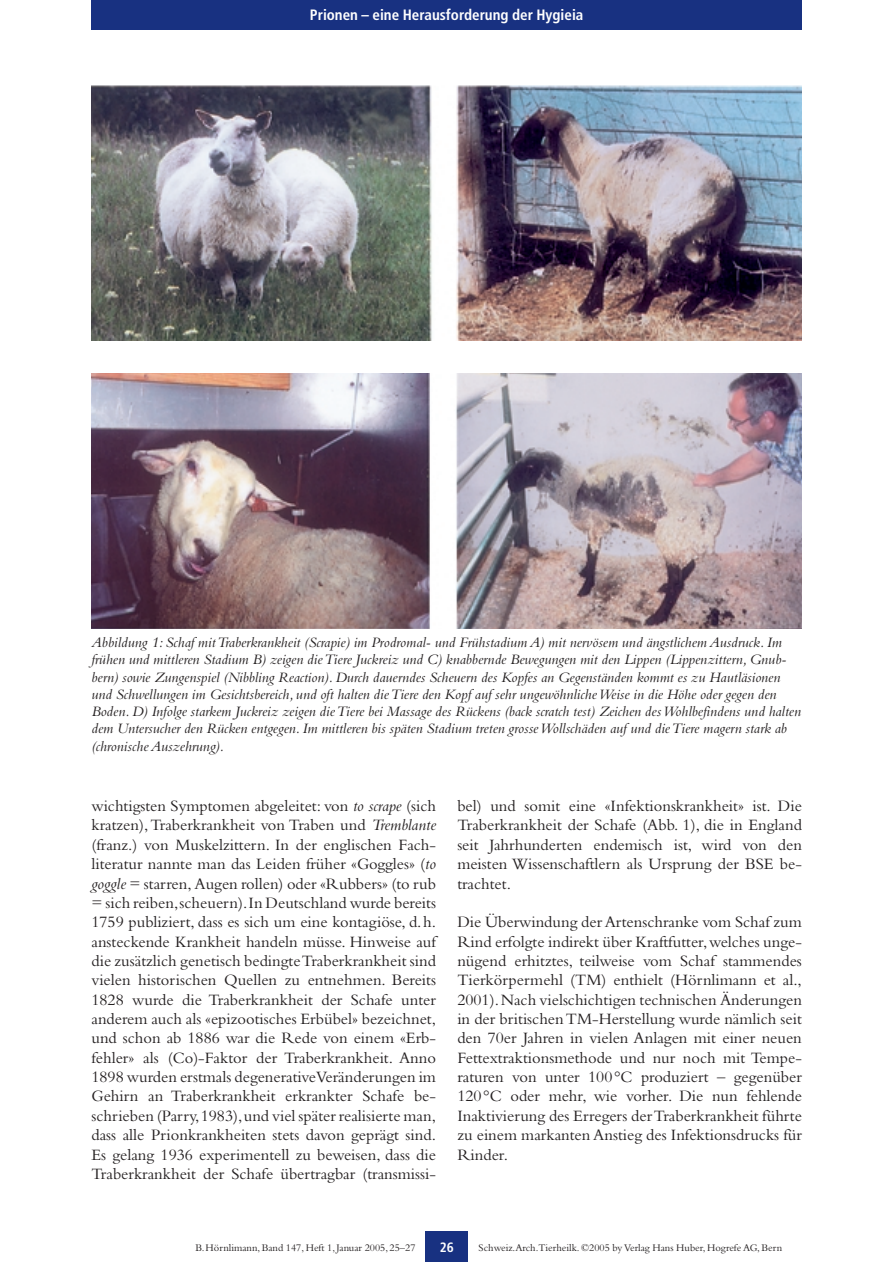
<style>
.page{position:relative;width:893px;height:1262px;background:#fff}
.page>*{position:absolute;margin:0;border:0;box-sizing:border-box;transform-origin:0 0}
.t1{font:16.5px/19.4px "Bembo";color:#231f20;text-align:justify}
.t2{font:italic 15px/17.2px "Bembo";color:#231f20}
.t3{font:700 condensed 15px "Frutiger";color:#fff}
.t4{font:700 condensed 13.5px "Frutiger";color:#fff}
.t5{font:10.5px "Bembo";color:#231f20}
.s1{font-style:italic}
</style>
<div class="page">
<div style="left:91px;top:0;width:710px;height:30px;background:#183181"></div>
<div style="left:425px;top:1231px;width:43px;height:30px;background:#183181"></div>
<img style="left:91px;top:85px;width:710px;height:255px">
<img style="left:91px;top:373px;width:710px;height:256px">
<p class="t3" style="left:310px;top:9px;width:275px">Prionen – eine Herausforderung der Hygieia</p>
<p class="t2" style="left:91px;top:635px;width:711px">Abbildung 1: Schaf mit Traberkrankheit (Scrapie) im Prodromal- und Frühstadium A) mit nervösem und ängstlichem Ausdruck. Im frühen und mittleren Stadium B) zeigen die Tiere Juckreiz und C) knabbernde Bewegungen mit den Lippen (Lippenzittern, Gnub&shy;bern) sowie Zungenspiel (Nibbling Reaction). Durch dauerndes Scheuern des Kopfes an Gegenständen kommt es zu Hautläsionen und Schwellungen im Gesichtsbereich, und oft halten die Tiere den Kopf auf sehr ungewöhnliche Weise in die Höhe oder gegen den Boden. D) Infolge starkem Juckreiz zeigen die Tiere bei Massage des Rückens (back scratch test) Zeichen des Wohlbefindens und halten dem Untersucher den Rücken entgegen. Im mittleren bis späten Stadium treten grosse Wollschäden auf und die Tiere magern stark ab (chronische Auszehrung).</p>
<p class="t1" style="left:91px;top:797px;width:346px">wichtigsten Symptomen abgeleitet: von <span class="s1">to scrape</span> (sich kratzen),Traberkrankheit von Traben und <span class="s1">Tremblante </span>(franz.) von Muskelzittern. In der englischen Fach&shy;literatur nannte man das Leiden früher «Goggles» (<span class="s1">to goggle</span> = starren, Augen rollen) oder «Rubbers» (to rub = sich reiben,scheuern).In Deutschland wurde bereits 1759 publiziert, dass es sich um eine kontagiöse, d.h. ansteckende Krankheit handeln müsse. Hinweise auf die zusätzlich genetisch bedingte Traberkrankheit sind vielen historischen Quellen zu entnehmen. Bereits 1828 wurde die Traberkrankheit der Schafe unter anderem auch als «epizootisches Erbübel» bezeichnet, und schon ab 1886 war die Rede von einem «Erb&shy;fehler» als (Co)-Faktor der Traberkrankheit. Anno 1898 wurden erstmals degenerative Veränderungen im Gehirn an Traberkrankheit erkrankter Schafe be&shy;schrieben (Parry,1983),und viel später realisierte man, dass alle Prionkrankheiten stets davon geprägt sind.<br>Es gelang 1936 experimentell zu beweisen, dass die Traberkrankheit der Schafe übertragbar (transmissi-</p>
<p class="t1" style="left:457px;top:797px;width:346px">bel) und somit eine «Infektionskrankheit» ist. Die Traberkrankheit der Schafe (Abb. 1), die in England seit Jahrhunderten endemisch ist, wird von den meisten Wissenschaftlern als Ursprung der BSE be&shy;trachtet.</p>
<p class="t1" style="left:457px;top:914px;width:346px">Die Überwindung der Artenschranke vom Schaf zum Rind erfolgte indirekt über Kraftfutter,welches unge&shy;nügend erhitztes, teilweise vom Schaf stammendes Tierkörpermehl (TM) enthielt (Hörnlimann et al., 2001).Nach vielschichtigen technischen Änderungen in der britischen TM-Herstellung wurde nämlich seit den 70er Jahren in vielen Anlagen mit einer neuen Fettextraktionsmethode und nur noch mit Tempe&shy;raturen von unter 100°C produziert – gegenüber 120°C oder mehr, wie vorher. Die nun fehlende Inaktivierung des Erregers der Traberkrankheit führte zu einem markanten Anstieg des Infektionsdrucks für Rinder.</p>
<p class="t4" style="left:439px;top:1241px;width:16px">26</p>
<p class="t5" style="left:196px;top:1244px;width:221px">B.Hörnlimann, Band 147, Heft 1, Januar 2005, 25–27</p>
<p class="t5" style="left:478px;top:1244px;width:305px">Schweiz.Arch.Tierheilk. ©2005 by Verlag Hans Huber, Hogrefe AG, Bern</p>
</div>
